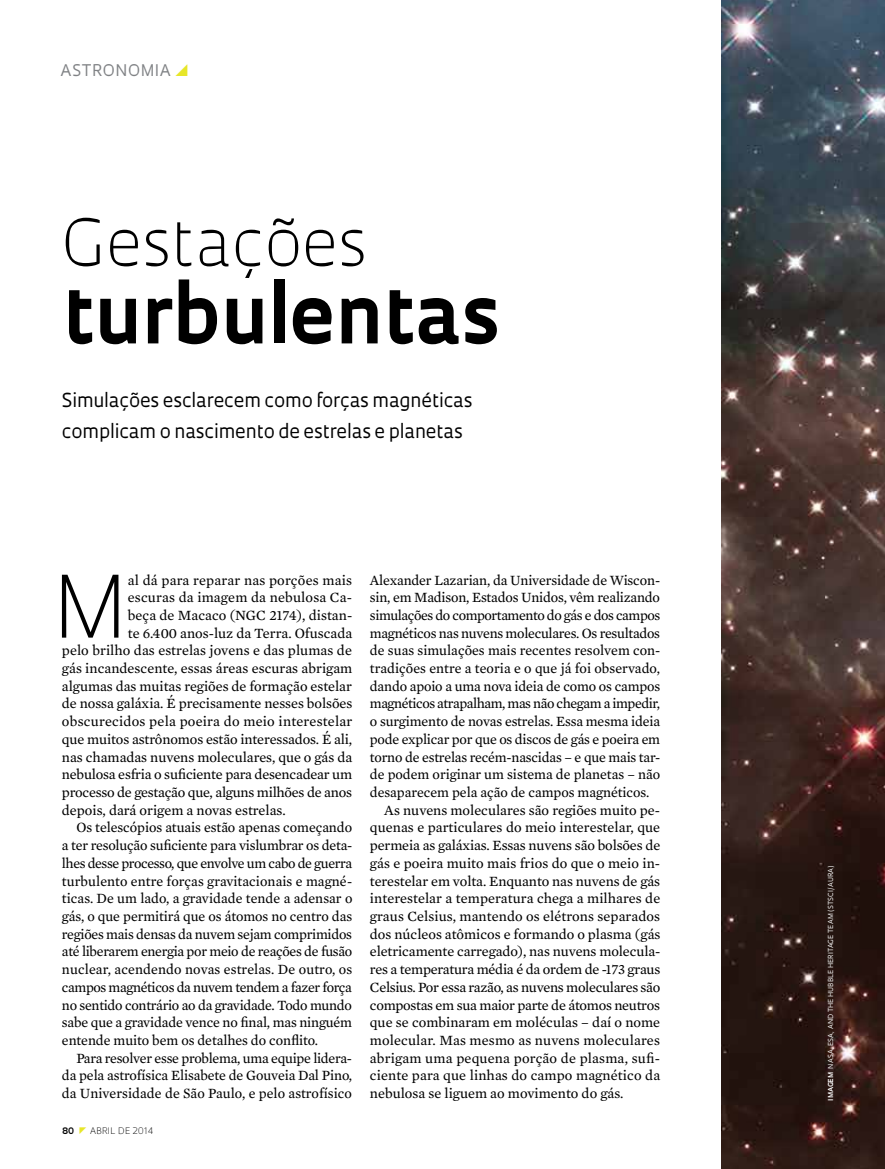
<style>
.page{position:relative;width:885px;height:1169px;background:#fff}
.page>*{position:absolute;margin:0;border:0;box-sizing:border-box;transform-origin:0 0}
.t1{font:300 83.55px "Oculum";color:#000}
.t2{font:700 79.5px "Oculum";color:#000}
.t3{font:300 62.7px "Oculum";color:#000}
.t4{font:18.75px/30.9px "Oculum";letter-spacing:-.01em;color:#000}
.t5{font:15.6px "Oculum";letter-spacing:.035em;color:#808285}
.t6{font:14.4px "Mercury Text G2";letter-spacing:-.005em;color:#000}
.t7{font:14.4px "Mercury Text G2";letter-spacing:-.03em;color:#000}
.t8{font:14.4px "Mercury Text G2";letter-spacing:.015em;color:#000}
.t9{font:14.4px "Mercury Text G2";letter-spacing:-.025em;color:#000}
.t10{font:300 8.7px "Oculum";letter-spacing:.015em;color:#000}
.t11{font:700 8.7px "Oculum";color:#000}
.t12{font:6.75px "Oculum";letter-spacing:.02em;color:#fff}
.s1{font-weight:700}
</style>
<div class="page">
<img style="left:721px;top:0;width:164px;height:1168px">
<p class="t5" style="left:60px;top:60px;width:112px">ASTRONOMIA</p>
<h3 class="t3" style="left:62px;top:199px;width:307px">Gestações</h3>
<h2 class="t2" style="left:62px;top:260px;width:438px">turbulentas</h2>
<h3 class="t4" style="left:62px;top:384px;width:412px">Simulações esclarecem como forças magnéticas complicam o nascimento de estrelas e planetas</h3>
<h1 class="t1" style="left:54px;top:549px;width:75px">M</h1>
<p class="t8" style="left:128px;top:569px;width:226px">al dá para reparar nas porções mais</p>
<p class="t6" style="left:128px;top:587px;width:226px">escuras da imagem da nebulosa Ca-</p>
<p class="t6" style="left:128px;top:604px;width:226px">beça de Macaco (NGC 2174), distan-</p>
<p class="t6" style="left:128px;top:622px;width:226px">te 6.400 anos-luz da Terra. Ofuscada</p>
<p class="t6" style="left:62px;top:640px;width:292px">pelo brilho das estrelas jovens e das plumas de</p>
<p class="t6" style="left:62px;top:658px;width:292px">gás incandescente, essas áreas escuras abrigam</p>
<p class="t6" style="left:62px;top:675px;width:291px">algumas das muitas regiões de formação estelar</p>
<p class="t6" style="left:62px;top:693px;width:292px">de nossa galáxia. É precisamente nesses bolsões</p>
<p class="t8" style="left:62px;top:711px;width:292px">obscurecidos pela poeira do meio interestelar</p>
<p class="t6" style="left:62px;top:728px;width:292px">que muitos astrônomos estão interessados. É ali,</p>
<p class="t6" style="left:62px;top:746px;width:292px">nas chamadas nuvens moleculares, que o gás da</p>
<p class="t6" style="left:62px;top:764px;width:292px">nebulosa esfria o suficiente para desencadear um</p>
<p class="t6" style="left:62px;top:781px;width:292px">processo de gestação que, alguns milhões de anos</p>
<p class="t6" style="left:62px;top:799px;width:225px">depois, dará origem a novas estrelas.</p>
<p class="t6" style="left:76px;top:817px;width:277px">Os telescópios atuais estão apenas começando</p>
<p class="t6" style="left:62px;top:835px;width:292px">a ter resolução suficiente para vislumbrar os deta-</p>
<p class="t7" style="left:62px;top:852px;width:292px">lhes desse processo, que envolve um cabo de guerra</p>
<p class="t6" style="left:62px;top:870px;width:292px">turbulento entre forças gravitacionais e magné-</p>
<p class="t6" style="left:62px;top:888px;width:292px">ticas. De um lado, a gravidade tende a adensar o</p>
<p class="t6" style="left:62px;top:905px;width:292px">gás, o que permitirá que os átomos no centro das</p>
<p class="t6" style="left:62px;top:923px;width:292px">regiões mais densas da nuvem sejam comprimidos</p>
<p class="t6" style="left:62px;top:941px;width:292px">até liberarem energia por meio de reações de fusão</p>
<p class="t6" style="left:62px;top:959px;width:292px">nuclear, acendendo novas estrelas. De outro, os</p>
<p class="t9" style="left:62px;top:976px;width:292px">campos magnéticos da nuvem tendem a fazer força</p>
<p class="t6" style="left:62px;top:994px;width:292px">no sentido contrário ao da gravidade. Todo mundo</p>
<p class="t6" style="left:62px;top:1012px;width:292px">sabe que a gravidade vence no final, mas ninguém</p>
<p class="t6" style="left:62px;top:1029px;width:258px">entende muito bem os detalhes do conflito.</p>
<p class="t6" style="left:76px;top:1047px;width:277px">Para resolver esse problema, uma equipe lidera-</p>
<p class="t6" style="left:62px;top:1065px;width:292px">da pela astrofísica Elisabete de Gouveia Dal Pino,</p>
<p class="t6" style="left:62px;top:1082px;width:292px">da Universidade de São Paulo, e pelo astrofísico</p>
<p class="t11" style="left:62px;top:1124px;width:14px">80</p>
<p class="t10" style="left:90px;top:1124px;width:65px">abril DE 2014</p>
<p class="t6" style="left:370px;top:569px;width:292px">Alexander Lazarian, da Universidade de Wiscon-</p>
<p class="t6" style="left:370px;top:587px;width:292px">sin, em Madison, Estados Unidos, vêm realizando</p>
<p class="t7" style="left:370px;top:604px;width:292px">simulações do comportamento do gás e dos campos</p>
<p class="t6" style="left:370px;top:622px;width:292px">magnéticos nas nuvens moleculares. Os resultados</p>
<p class="t6" style="left:370px;top:640px;width:292px">de suas simulações mais recentes resolvem con-</p>
<p class="t6" style="left:370px;top:658px;width:292px">tradições entre a teoria e o que já foi observado,</p>
<p class="t6" style="left:370px;top:675px;width:292px">dando apoio a uma nova ideia de como os campos</p>
<p class="t7" style="left:370px;top:693px;width:292px">magnéticos atrapalham, mas não chegam a impedir,</p>
<p class="t6" style="left:370px;top:711px;width:292px">o surgimento de novas estrelas. Essa mesma ideia</p>
<p class="t6" style="left:370px;top:728px;width:292px">pode explicar por que os discos de gás e poeira em</p>
<p class="t6" style="left:370px;top:746px;width:292px">torno de estrelas recém-nascidas – e que mais tar-</p>
<p class="t6" style="left:370px;top:764px;width:292px">de podem originar um sistema de planetas – não</p>
<p class="t6" style="left:370px;top:781px;width:281px">desaparecem pela ação de campos magnéticos.</p>
<p class="t6" style="left:384px;top:799px;width:277px">As nuvens moleculares são regiões muito pe-</p>
<p class="t6" style="left:370px;top:817px;width:292px">quenas e particulares do meio interestelar, que</p>
<p class="t6" style="left:370px;top:835px;width:292px">permeia as galáxias. Essas nuvens são bolsões de</p>
<p class="t6" style="left:370px;top:852px;width:292px">gás e poeira muito mais frios do que o meio in-</p>
<p class="t6" style="left:370px;top:870px;width:292px">terestelar em volta. Enquanto nas nuvens de gás</p>
<p class="t6" style="left:370px;top:888px;width:292px">interestelar a temperatura chega a milhares de</p>
<p class="t6" style="left:370px;top:905px;width:292px">graus Celsius, mantendo os elétrons separados</p>
<p class="t6" style="left:370px;top:923px;width:292px">dos núcleos atômicos e formando o plasma (gás</p>
<p class="t6" style="left:370px;top:941px;width:292px">eletricamente carregado), nas nuvens molecula-</p>
<p class="t6" style="left:370px;top:958px;width:292px">res a temperatura média é da ordem de -173 graus</p>
<p class="t6" style="left:370px;top:976px;width:292px">Celsius. Por essa razão, as nuvens moleculares são</p>
<p class="t6" style="left:370px;top:994px;width:292px">compostas em sua maior parte de átomos neutros</p>
<p class="t6" style="left:370px;top:1012px;width:292px">que se combinaram em moléculas – daí o nome</p>
<p class="t6" style="left:370px;top:1029px;width:292px">molecular. Mas mesmo as nuvens moleculares</p>
<p class="t6" style="left:370px;top:1047px;width:292px">abrigam uma pequena porção de plasma, sufi-</p>
<p class="t6" style="left:370px;top:1065px;width:292px">ciente para que linhas do campo magnético da</p>
<p class="t6" style="left:370px;top:1082px;width:255px">nebulosa se liguem ao movimento do gás.</p>
<p class="t12" style="left:826px;top:1100px;width:237px;rotate:-90deg"><span class="s1">imagem</span> NASA, ESA, and the H ubble Heritage Team (STScI/AU RA)</p>
</div>
